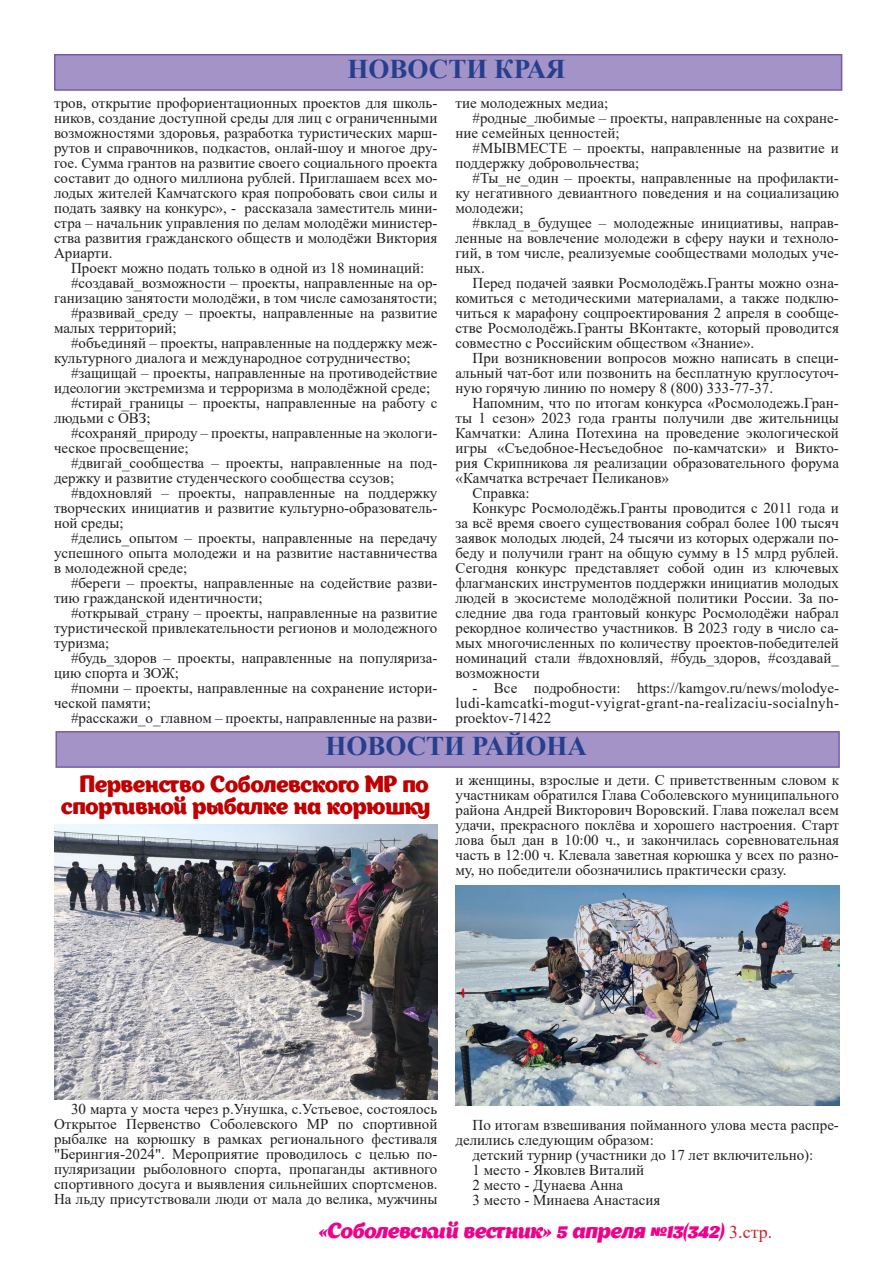
<style>
.page{position:relative;width:893px;height:1263px;background:#fff}
.page>*{position:absolute;margin:0;border:0;box-sizing:border-box;transform-origin:0 0}
.Основной_абзац{font:700 27px "Times New Roman";color:#253f8e}
.t1{font:22.5px/22.5px "Appetite";color:#c00000;text-align:right}
.t2{font:italic 21px "Appetite";letter-spacing:-.005em;color:#ed028c}
.t3{font:15px/15px "Times New Roman";color:#231f20;text-align:justify}
.s1{font-family:"Times New Roman";font-style:normal;font-size:18px;color:#d1232a}
</style>
<div class="page">
<div style="left:56px;top:732px;width:783px;height:35px;background:#a493c6"></div>
<div style="left:56px;top:731px;width:784px;height:37px;border:2px solid #775da8"></div>
<div style="left:55px;top:55px;width:787px;height:35px;background:#a493c6"></div>
<div style="left:54px;top:54px;width:788px;height:37px;border:2px solid #775da8"></div>
<img style="left:455px;top:885px;width:384px;height:220px">
<img style="left:54px;top:824px;width:383px;height:275px">
<p class="Основной_абзац" style="left:348px;top:50px;width:220px">НОВОСТИ КРАЯ</p>
<p class="t3" style="left:54px;top:95px;width:385px">тров, открытие профориентационных проектов для школь&shy;ников, создание доступной среды для лиц с ограниченными возможностями здоровья, разработка туристических марш&shy;рутов и справочников, подкастов, онлай-шоу и многое дру&shy;гое. Сумма грантов на развитие своего социального проекта составит до одного миллиона рублей. Приглашаем всех мо&shy;лодых жителей Камчатского края попробовать свои силы и подать заявку на конкурс», - рассказала заместитель мини&shy;стра – начальник управления по делам молодёжи министер&shy;ства развития гражданского обществ и молодёжи Виктория Ариарти.</p>
<p class="t3" style="left:71px;top:260px;width:355px">Проект можно подать только в одной из 18 номинаций:</p>
<p class="t3" style="left:54px;top:275px;width:385px;text-align:right">#создавай_возможности – проекты, направленные на ор&shy;ганизацию занятости молодёжи, в том числе самозанятости;</p>
<p class="t3" style="left:54px;top:305px;width:385px;text-indent:17px">#развивай_среду – проекты, направленные на развитие малых территорий;</p>
<p class="t3" style="left:54px;top:335px;width:385px;text-indent:17px">#объединяй – проекты, направленные на поддержку меж&shy;культурного диалога и международное сотрудничество;</p>
<p class="t3" style="left:54px;top:365px;width:385px;text-indent:17px">#защищай – проекты, направленные на противодействие идеологии экстремизма и терроризма в молодёжной среде;</p>
<p class="t3" style="left:54px;top:395px;width:385px;text-indent:17px">#стирай_границы – проекты, направленные на работу с людьми с ОВЗ;</p>
<p class="t3" style="left:54px;top:425px;width:385px;text-indent:17px">#сохраняй_природу – проекты, направленные на экологи&shy;ческое просвещение;</p>
<p class="t3" style="left:54px;top:455px;width:385px;text-indent:17px">#двигай_сообщества – проекты, направленные на под&shy;держку и развитие студенческого сообщества ссузов;</p>
<p class="t3" style="left:54px;top:485px;width:385px;text-indent:17px">#вдохновляй – проекты, направленные на поддержку творческих инициатив и развитие культурно-образователь&shy;ной среды;</p>
<p class="t3" style="left:54px;top:530px;width:385px;text-indent:17px">#делись_опытом – проекты, направленные на передачу успешного опыта молодежи и на развитие наставничества в молодежной среде;</p>
<p class="t3" style="left:54px;top:575px;width:385px;text-indent:17px">#береги – проекты, направленные на содействие разви&shy;тию гражданской идентичности;</p>
<p class="t3" style="left:54px;top:605px;width:385px;text-indent:17px">#открывай_страну – проекты, направленные на развитие туристической привлекательности регионов и молодежного туризма;</p>
<p class="t3" style="left:54px;top:650px;width:385px;text-indent:17px">#будь_здоров – проекты, направленные на популяриза&shy;цию спорта и ЗОЖ;</p>
<p class="t3" style="left:54px;top:680px;width:385px;text-indent:17px">#помни – проекты, направленные на сохранение истори&shy;ческой памяти;</p>
<p class="t3" style="left:71px;top:710px;width:368px">#расскажи_о_главном – проекты, направленные на разви-</p>
<p class="t3" style="left:455px;top:95px;width:154px">тие молодежных медиа;</p>
<p class="t3" style="left:455px;top:110px;width:385px;text-indent:17px">#родные_любимые – проекты, направленные на сохране&shy;ние семейных ценностей;</p>
<p class="t3" style="left:455px;top:140px;width:385px;text-indent:17px">#МЫВМЕСТЕ – проекты, направленные на развитие и поддержку добровольчества;</p>
<p class="t3" style="left:455px;top:170px;width:385px;text-indent:17px">#Ты_не_один – проекты, направленные на профилакти&shy;ку негативного девиантного поведения и на социализацию молодежи;</p>
<p class="t3" style="left:455px;top:215px;width:385px;text-indent:17px">#вклад_в_будущее – молодежные инициативы, направ&shy;ленные на вовлечение молодежи в сферу науки и техноло&shy;гий, в том числе, реализуемые сообществами молодых уче&shy;ных.</p>
<p class="t3" style="left:455px;top:275px;width:385px;text-indent:17px">Перед подачей заявки Росмолодёжь.Гранты можно озна&shy;комиться с методическими материалами, а также подклю&shy;читься к марафону соцпроектирования 2 апреля в сообще&shy;стве Росмолодёжь.Гранты ВКонтакте, который проводится совместно с Российским обществом «Знание».</p>
<p class="t3" style="left:455px;top:350px;width:385px;text-indent:17px">При возникновении вопросов можно написать в специ&shy;альный чат-бот или позвонить на бесплатную круглосуточ&shy;ную горячую линию по номеру 8 (800) 333-77-37.</p>
<p class="t3" style="left:455px;top:395px;width:385px;text-indent:17px">Напомним, что по итогам конкурса «Росмолодежь.Гран&shy;ты 1 сезон» 2023 года гранты получили две жительницы Камчатки: Алина Потехина на проведение экологической игры «Съедобное-Несъедобное по-камчатски» и Викто&shy;рия Скрипникова ля реализации образовательного форума «Камчатка встречает Пеликанов»</p>
<p class="t3" style="left:472px;top:485px;width:59px">Справка:</p>
<p class="t3" style="left:455px;top:500px;width:385px;text-indent:17px">Конкурс Росмолодёжь.Гранты проводится с 2011 года и за всё время своего существования собрал более 100 тысяч заявок молодых людей, 24 тысячи из которых одержали по&shy;беду и получили грант на общую сумму в 15 млрд рублей.<br>Сегодня конкурс представляет собой один из ключевых флагманских инструментов поддержки инициатив молодых людей в экосистеме молодёжной политики России. За по&shy;следние два года грантовый конкурс Росмолодёжи набрал рекордное количество участников. В 2023 году в число са&shy;мых многочисленных по количеству проектов-победителей номинаций стали #вдохновляй, #будь_здоров, #создавай_ возможности</p>
<p class="t3" style="left:455px;top:680px;width:385px;text-indent:17px">- Все подробности: https://kamgov.ru/news/molodye&shy;ludi-kamcatki-mogut-vyigrat-grant-na-realizaciu-socialnyh&shy;proektov-71422</p>
<p class="Основной_абзац" style="left:325px;top:727px;width:263px">НОВОСТИ РАЙОНА</p>
<p class="t1" style="left:61px;top:773px;width:371px">Первенство Соболевского МР по спортивной рыбалке на корюшку</p>
<p class="t3" style="left:455px;top:772px;width:385px">и женщины, взрослые и дети. С приветственным словом к участникам обратился Глава Соболевского муниципального района Андрей Викторович Воровский. Глава пожелал всем удачи, прекрасного поклёва и хорошего настроения. Старт лова был дан в 10:00 ч., и закончилась соревновательная часть в 12:00 ч. Клевала заветная корюшка у всех по разно&shy;му, но победители обозначились практически сразу.</p>
<p class="t3" style="left:54px;top:1101px;width:385px;text-indent:17px">30 марта у моста через р.Унушка, с.Устьевое, состоялось Открытое Первенство Соболевского МР по спортивной рыбалке на корюшку в рамках регионального фестиваля "Берингия-2024". Мероприятие проводилось с целью по&shy;пуляризации рыболовного спорта, пропаганды активного спортивного досуга и выявления сильнейших спортсменов.<br>На льду присутствовали люди от мала до велика, мужчины</p>
<p class="t3" style="left:455px;top:1117px;width:385px;text-indent:17px">По итогам взвешивания пойманного улова места распре&shy;делились следующим образом:</p>
<p class="t3" style="left:472px;top:1147px;width:342px">детский турнир (участники до 17 лет включительно):</p>
<p class="t3" style="left:472px;top:1162px;width:173px">1 место - Яковлев Виталий</p>
<p class="t3" style="left:472px;top:1177px;width:152px">2 место - Дунаева Анна</p>
<p class="t3" style="left:472px;top:1192px;width:189px">3 место - Минаева Анастасия</p>
<h3 class="t2" style="left:319px;top:1217px;width:455px">«Соболевский вестник» 5 апреля №13(342) <span class="s1">3.стр.</span></h3>
</div>
